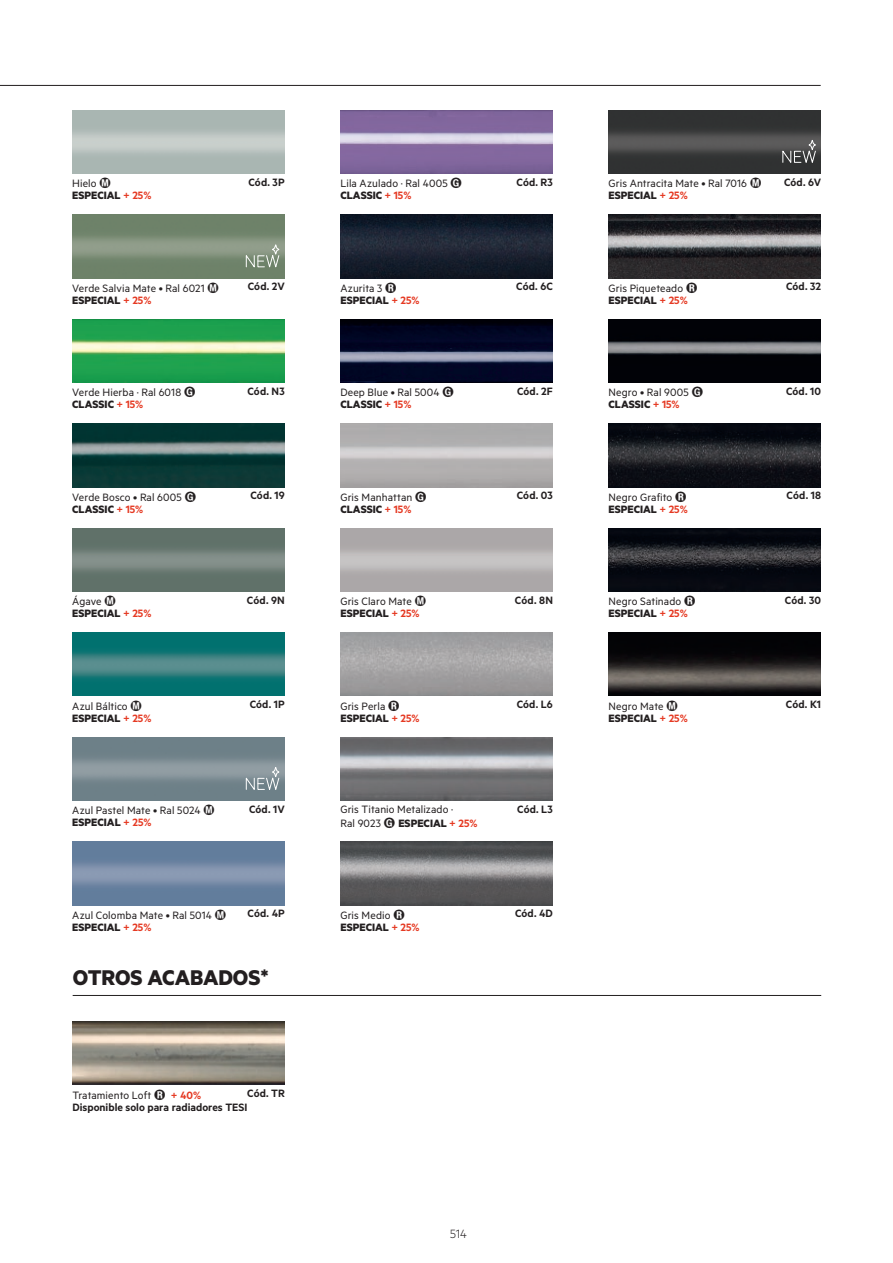
<style>
.page{position:relative;width:893px;height:1263px;background:#fff}
.page>*{position:absolute;margin:0;border:0;box-sizing:border-box;transform-origin:0 0}
.t1{font:700 24px "Metric";letter-spacing:-.005em;color:#231f20}
.t2{font:300 13.5px "Metric";color:#231f20}
.t3{font:12px/12px "Metric";letter-spacing:.005em;color:#231f20}
.t4{font:600 12px "Metric";letter-spacing:.005em;color:#231f20}
.t5{font:700 12px/12px "Metric";color:#231f20}
.t6{font:600 12px "Metric";color:#e53922}
.s1{font-weight:400}
.s2{font-weight:600;color:#e53922}
.s3{font-weight:700}
</style>
<div class="page">
<hr style="left:0;top:85px;width:821px;height:1px;background:#231f20">
<img style="left:609px;top:110px;width:212px;height:64px">
<img style="left:72px;top:319px;width:212px;height:63px">
<img style="left:72px;top:424px;width:212px;height:63px">
<img style="left:341px;top:737px;width:212px;height:64px">
<img style="left:609px;top:215px;width:212px;height:63px">
<img style="left:609px;top:319px;width:212px;height:63px">
<img style="left:609px;top:528px;width:212px;height:63px">
<img style="left:609px;top:633px;width:212px;height:63px">
<img style="left:609px;top:424px;width:212px;height:63px">
<img style="left:73px;top:1021px;width:212px;height:64px">
<hr style="left:73px;top:995px;width:748px;height:1px;background:#231f20">
<svg style="left:782px;top:138px;width:35px;height:27px"></svg>
<svg style="left:72px;top:110px;width:212px;height:64px;background:#b1bcb9"></svg>
<svg style="left:72px;top:215px;width:212px;height:64px;background:#788a73"></svg>
<svg style="left:341px;top:110px;width:212px;height:64px;background:#8e77a8"></svg>
<svg style="left:72px;top:528px;width:212px;height:64px;background:#6a7972"></svg>
<svg style="left:72px;top:633px;width:212px;height:63px;background:#1c7978"></svg>
<svg style="left:72px;top:737px;width:212px;height:64px;background:#788990"></svg>
<svg style="left:72px;top:842px;width:212px;height:64px;background:#6d85a2"></svg>
<svg style="left:341px;top:215px;width:212px;height:64px;background:#171f2e"></svg>
<svg style="left:341px;top:319px;width:212px;height:64px;background:#191d38"></svg>
<svg style="left:341px;top:424px;width:212px;height:64px;background:#b4b2b2"></svg>
<svg style="left:341px;top:528px;width:212px;height:64px;background:#b2aeaf"></svg>
<svg style="left:341px;top:633px;width:212px;height:63px;background:#a1a0a1"></svg>
<svg style="left:341px;top:842px;width:212px;height:64px;background:#6b6a6c"></svg>
<p class="t5" style="left:72px;top:177px;width:81px"><span class="s1">Hielo<br></span>ESPECIAL <span class="s2">+ 25%</span></p>
<p class="t4" style="left:248px;top:175px;width:38px">Cód. 3P</p>
<p class="t3" style="left:340px;top:177px;width:109px">Lila Azulado · Ral 4005<br><span class="s3">CLASSIC</span> <span class="s2">+ 15%</span></p>
<p class="t4" style="left:516px;top:175px;width:38px">Cód. R3</p>
<p class="t3" style="left:609px;top:177px;width:140px">Gris Antracita Mate • Ral 7016<br><span class="s3">ESPECIAL</span> <span class="s2">+ 25%</span></p>
<p class="t4" style="left:784px;top:175px;width:39px">Cód. 6V</p>
<p class="t3" style="left:72px;top:282px;width:134px">Verde Salvia Mate • Ral 6021<br><span class="s3">ESPECIAL</span> <span class="s2">+ 25%</span></p>
<p class="t4" style="left:248px;top:279px;width:38px">Cód. 2V</p>
<p class="t3" style="left:340px;top:282px;width:81px">Azurita 3<br><span class="s3">ESPECIAL</span> <span class="s2">+ 25%</span></p>
<p class="t4" style="left:516px;top:279px;width:38px">Cód. 6C</p>
<p class="t3" style="left:609px;top:282px;width:81px">Gris Piqueteado<br><span class="s3">ESPECIAL</span> <span class="s2">+ 25%</span></p>
<p class="t4" style="left:786px;top:279px;width:37px">Cód. 32</p>
<p class="t3" style="left:72px;top:386px;width:110px">Verde Hierba · Ral 6018<br><span class="s3">CLASSIC</span> <span class="s2">+ 15%</span></p>
<p class="t4" style="left:247px;top:384px;width:39px">Cód. N3</p>
<p class="t3" style="left:340px;top:386px;width:101px">Deep Blue • Ral 5004<br><span class="s3">CLASSIC</span> <span class="s2">+ 15%</span></p>
<p class="t4" style="left:517px;top:384px;width:37px">Cód. 2F</p>
<p class="t3" style="left:609px;top:386px;width:82px">Negro • Ral 9005<br><span class="s3">CLASSIC</span> <span class="s2">+ 15%</span></p>
<p class="t4" style="left:786px;top:384px;width:37px">Cód. 10</p>
<p class="t3" style="left:72px;top:491px;width:111px">Verde Bosco • Ral 6005<br><span class="s3">CLASSIC</span> <span class="s2">+ 15%</span></p>
<p class="t4" style="left:250px;top:488px;width:36px">Cód. 19</p>
<p class="t3" style="left:340px;top:491px;width:73px">Gris Manhattan<br><span class="s3">CLASSIC</span> <span class="s2">+ 15%</span></p>
<p class="t4" style="left:517px;top:488px;width:38px">Cód. 03</p>
<p class="t3" style="left:609px;top:491px;width:81px">Negro Grafito<br><span class="s3">ESPECIAL</span> <span class="s2">+ 25%</span></p>
<p class="t4" style="left:787px;top:488px;width:36px">Cód. 18</p>
<p class="t5" style="left:72px;top:595px;width:81px"><span class="s1">Ágave<br></span>ESPECIAL <span class="s2">+ 25%</span></p>
<p class="t4" style="left:247px;top:593px;width:39px">Cód. 9N</p>
<p class="t3" style="left:340px;top:595px;width:81px">Gris Claro Mate<br><span class="s3">ESPECIAL</span> <span class="s2">+ 25%</span></p>
<p class="t4" style="left:515px;top:593px;width:39px">Cód. 8N</p>
<p class="t3" style="left:609px;top:595px;width:81px">Negro Satinado<br><span class="s3">ESPECIAL</span> <span class="s2">+ 25%</span></p>
<p class="t4" style="left:785px;top:593px;width:38px">Cód. 30</p>
<p class="t3" style="left:72px;top:700px;width:81px">Azul Báltico<br><span class="s3">ESPECIAL</span> <span class="s2">+ 25%</span></p>
<p class="t4" style="left:250px;top:697px;width:37px">Cód. 1P</p>
<p class="t3" style="left:340px;top:700px;width:81px">Gris Perla<br><span class="s3">ESPECIAL</span> <span class="s2">+ 25%</span></p>
<p class="t4" style="left:517px;top:697px;width:38px">Cód. L6</p>
<p class="t3" style="left:609px;top:700px;width:81px">Negro Mate<br><span class="s3">ESPECIAL</span> <span class="s2">+ 25%</span></p>
<p class="t4" style="left:786px;top:697px;width:37px">Cód. K1</p>
<p class="t3" style="left:72px;top:804px;width:130px">Azul Pastel Mate • Ral 5024<br><span class="s3">ESPECIAL</span> <span class="s2">+ 25%</span></p>
<p class="t4" style="left:249px;top:802px;width:37px">Cód. 1V</p>
<p class="t3" style="left:340px;top:801px;width:114px;line-height:14.4px">Gris Titanio Metalizado ·<br>Ral 9023</p>
<p class="t5" style="left:398px;top:817px;width:81px">ESPECIAL <span class="s2">+ 25%</span></p>
<p class="t4" style="left:517px;top:802px;width:37px">Cód. L3</p>
<p class="t3" style="left:72px;top:909px;width:141px">Azul Colomba Mate • Ral 5014<br><span class="s3">ESPECIAL</span> <span class="s2">+ 25%</span></p>
<p class="t4" style="left:248px;top:906px;width:39px">Cód. 4P</p>
<p class="t3" style="left:340px;top:909px;width:81px">Gris Medio<br><span class="s3">ESPECIAL</span> <span class="s2">+ 25%</span></p>
<p class="t4" style="left:515px;top:906px;width:39px">Cód. 4D</p>
<h1 class="t1" style="left:73px;top:963px;width:197px">OTROS ACABADOS*</h1>
<p class="t4" style="left:247px;top:1086px;width:39px">Cód. TR</p>
<p class="t3" style="left:73px;top:1088px;width:80px">Tratamiento Loft</p>
<p class="t6" style="left:171px;top:1088px;width:32px">+ 40%</p>
<p class="t4" style="left:73px;top:1100px;width:176px">Disponible solo para radiadores TESI</p>
<p class="t2" style="left:450px;top:1226px;width:18px">514</p>
</div>
